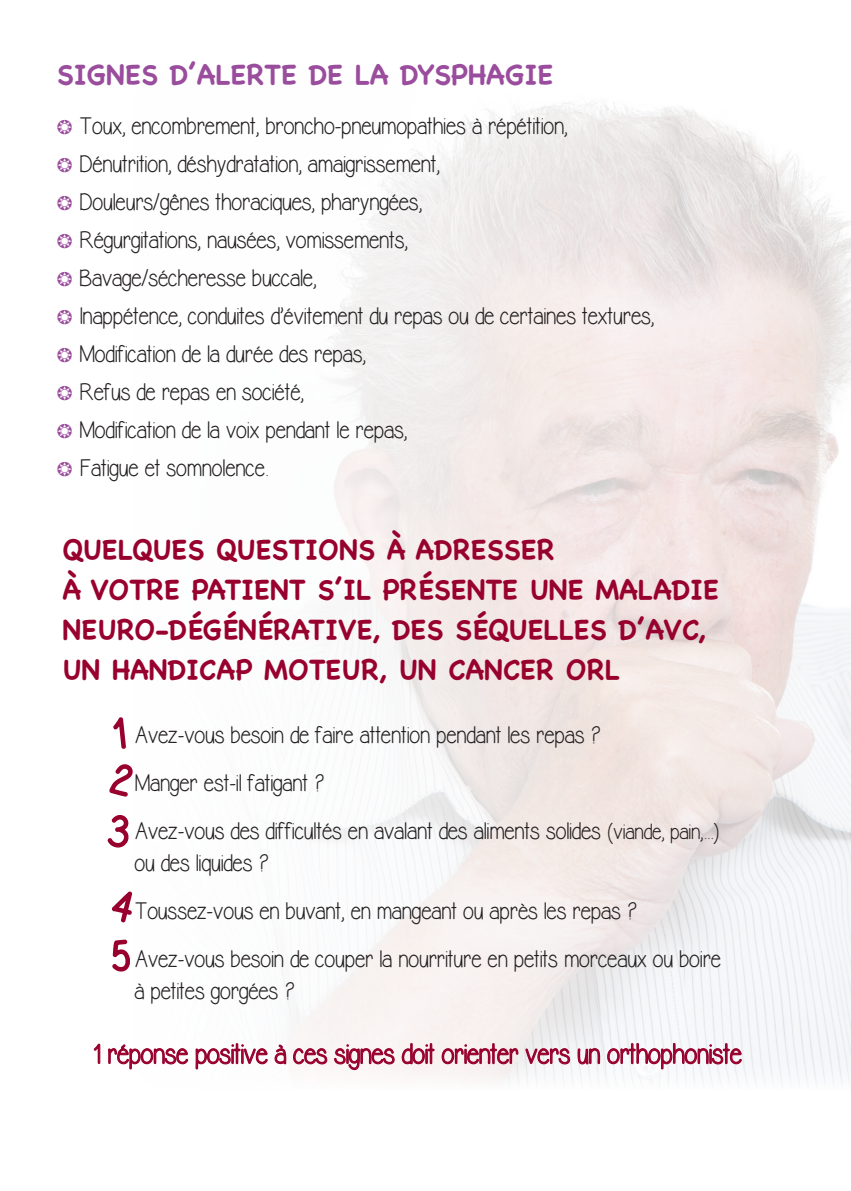
<style>
.page{position:relative;width:851px;height:1191px;background:#fff}
.page>*{position:absolute;margin:0;border:0;box-sizing:border-box;transform-origin:0 0}
.t1{font:700 28px/40px "Chalkboard";color:#98012d}
.t2{font:28px "Alexis Marie";color:#98012d}
.t3{font:700 28px "Chalkboard";color:#9a4c9d}
.t4{font:24px "Alexis Marie";color:#231f20}
.s1{font-size:22px}
</style>
<div class="page">
<img style="left:265px;top:103px;width:585px;height:982px">
<svg style="left:93px;top:1043px;width:8px;height:21px"></svg>
<svg style="left:108px;top:1029px;width:160px;height:51px"></svg>
<svg style="left:274px;top:1010px;width:121px;height:75px"></svg>
<svg style="left:401px;top:1042px;width:34px;height:23px"></svg>
<svg style="left:441px;top:1029px;width:129px;height:51px"></svg>
<svg style="left:576px;top:1029px;width:166px;height:56px"></svg>
<svg style="left:113px;top:717px;width:13px;height:32px"></svg>
<svg style="left:109px;top:764px;width:24px;height:33px"></svg>
<svg style="left:107px;top:815px;width:22px;height:33px"></svg>
<svg style="left:111px;top:891px;width:22px;height:32px"></svg>
<svg style="left:112px;top:939px;width:18px;height:33px"></svg>
<p class="t3" style="left:57px;top:58px;width:498px">SIGNES D’ALERTE DE LA DYSPHAGIE</p>
<p class="t4" style="left:79px;top:114px;width:490px">Toux, encombrement, broncho-pneumopathies à répétition,</p>
<p class="t4" style="left:79px;top:152px;width:362px">Dénutrition, déshydratation, amaigrissement,</p>
<p class="t4" style="left:79px;top:190px;width:344px">Douleurs/gênes thoraciques, pharyngées,</p>
<p class="t4" style="left:79px;top:228px;width:330px">Régurgitations, nausées, vomissements,</p>
<p class="t4" style="left:79px;top:266px;width:239px">Bavage/sécheresse buccale,</p>
<p class="t4" style="left:79px;top:304px;width:576px">Inappétence, conduites d’évitement du repas ou de certaines textures,</p>
<p class="t4" style="left:79px;top:342px;width:288px">Modification de la durée des repas,</p>
<p class="t4" style="left:79px;top:380px;width:226px">Refus de repas en société,</p>
<p class="t4" style="left:79px;top:418px;width:329px">Modification de la voix pendant le repas,</p>
<p class="t4" style="left:79px;top:456px;width:191px">Fatigue et somnolence.</p>
<p class="t1" style="left:62px;top:529px;width:494px">QUELQUES QUESTIONS À ADRESSER</p>
<p class="t1" style="left:62px;top:569px;width:658px">À VOTRE PATIENT S’IL PRÉSENTE UNE MALADIE<br>NEURO-DÉGÉNÉRATIVE, DES SÉQUELLES D’AVC,</p>
<p class="t1" style="left:62px;top:649px;width:559px">UN HANDICAP MOTEUR, UN CANCER ORL</p>
<p class="t4" style="left:134px;top:723px;width:467px">Avez-vous besoin de faire attention pendant les repas ?</p>
<p class="t4" style="left:134px;top:771px;width:191px">Manger est-il fatigant ?</p>
<p class="t4" style="left:134px;top:819px;width:586px">Avez-vous des difficultés en avalant des aliments solides <span class="s1">(viande, pain,...)</span></p>
<p class="t4" style="left:134px;top:851px;width:135px">ou des liquides ?</p>
<p class="t4" style="left:134px;top:899px;width:504px">Toussez-vous en buvant, en mangeant ou après les repas ?</p>
<p class="t4" style="left:134px;top:947px;width:588px">Avez-vous besoin de couper la nourriture en petits morceaux ou boire</p>
<p class="t4" style="left:134px;top:979px;width:161px">à petites gorgées ?</p>
<p class="t2" style="left:92px;top:1039px;width:650px">1 réponse positive à ces signes doit orienter vers un orthophoniste</p>
</div>
